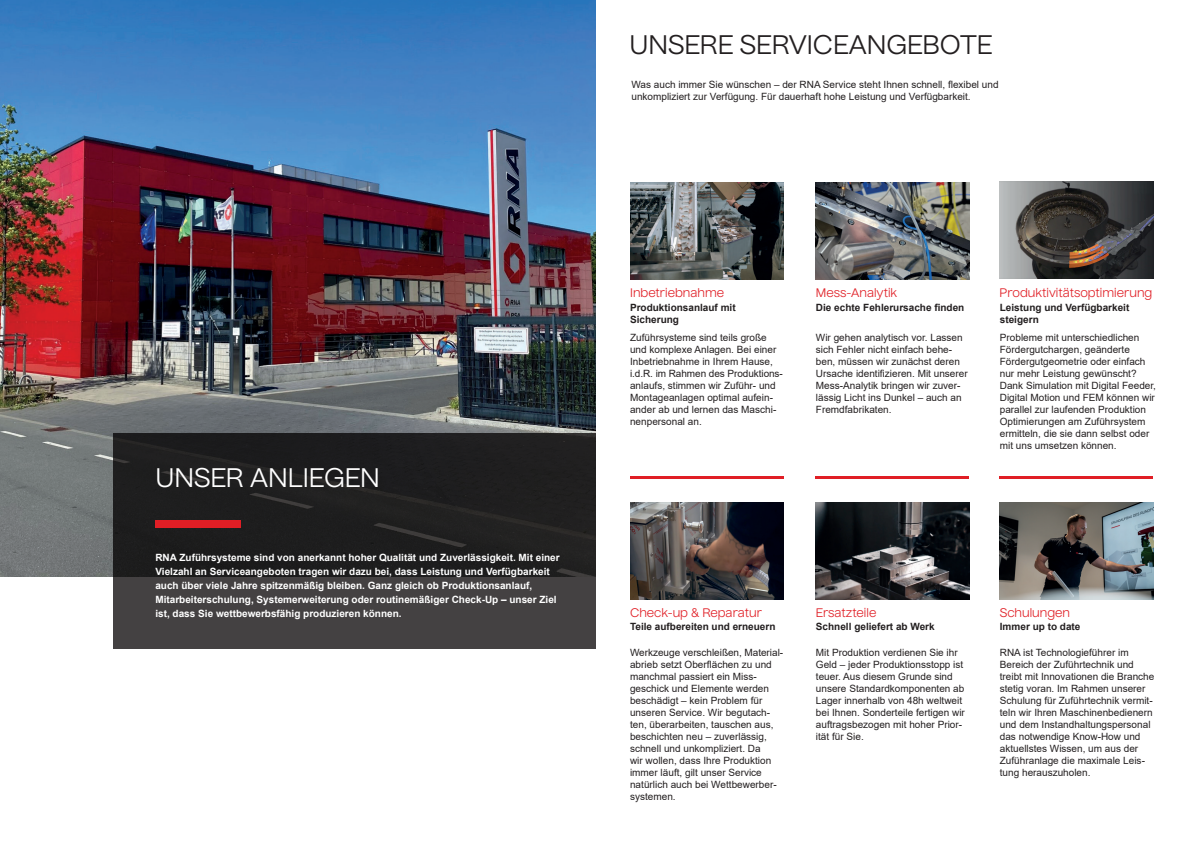
<style>
.page{position:relative;width:1191px;height:842px;background:#fff}
.page>*{position:absolute;margin:0;border:0;box-sizing:border-box;transform-origin:0 0}
.t1{font:26px "Nuckle";color:#231f20}
.t2{font:26px "Nuckle";color:#fff}
.t3{font:12px "Nuckle";color:#e01e25}
.t4{font:10px/12px "Arial";color:#231f20}
.t5{font:700 10px/14px "Arial";color:#fff}
.t6{font:700 10px/12px "Arial";color:#231f20}
</style>
<div class="page">
<img style="left:0;top:0;width:595px;height:576px">
<svg style="left:113px;top:434px;width:482px;height:215px;background:#2b2a2a"></svg>
<hr style="left:630px;top:476px;width:153px;height:3px;background:#e01e25">
<hr style="left:815px;top:476px;width:153px;height:3px;background:#e01e25">
<hr style="left:999px;top:476px;width:154px;height:3px;background:#e01e25">
<img style="left:630px;top:182px;width:153px;height:97px">
<img style="left:630px;top:502px;width:153px;height:97px">
<img style="left:816px;top:182px;width:153px;height:97px">
<img style="left:816px;top:502px;width:153px;height:97px">
<img style="left:999px;top:181px;width:154px;height:98px">
<img style="left:999px;top:502px;width:154px;height:97px">
<div style="left:156px;top:520px;width:85px;height:7px;background:#e01e25"></div>
<h1 class="t1" style="left:629px;top:29px;width:364px">UNSERE SERVICEANGEBOTE</h1>
<p class="t4" style="left:631px;top:79px;width:369px">Was auch immer Sie wünschen – der RNA Service steht Ihnen schnell, flexibel und unkompliziert zur Verfügung. Für dauerhaft hohe Leistung und Verfügbarkeit.</p>
<h1 class="t2" style="left:155px;top:462px;width:226px">UNSER ANLIEGEN</h1>
<p class="t5" style="left:155px;top:551px;width:406px">RNA Zuführsysteme sind von anerkannt hoher Qualität und Zuverlässigkeit. Mit einer Vielzahl an Serviceangeboten tragen wir dazu bei, dass Leistung und Verfügbarkeit auch über viele Jahre spitzenmäßig bleiben. Ganz gleich ob Produktionsanlauf, Mitarbeiterschulung, Systemerweiterung oder routinemäßiger Check-Up – unser Ziel ist, dass Sie wettbewerbsfähig produzieren können.</p>
<p class="t3" style="left:630px;top:286px;width:96px">Inbetriebnahme</p>
<p class="t3" style="left:816px;top:286px;width:83px">Mess-Analytik</p>
<p class="t3" style="left:999px;top:286px;width:154px">Produktivitätsoptimierung</p>
<p class="t6" style="left:630px;top:302px;width:107px">Produktionsanlauf mit<br>Sicherung</p>
<p class="t6" style="left:816px;top:302px;width:150px">Die echte Fehlerursache finden</p>
<p class="t6" style="left:999px;top:302px;width:131px">Leistung und Verfügbarkeit steigern</p>
<p class="t4" style="left:630px;top:332px;width:154px">Zuführsysteme sind teils große und komplexe Anlagen. Bei einer<br>Inbetriebnahme in Ihrem Hause, i.d.R. im Rahmen des Produktions&shy;anlaufs, stimmen wir Zuführ- und<br>Montageanlagen optimal aufein&shy;ander ab und lernen das Maschi&shy;nenpersonal an.</p>
<p class="t4" style="left:816px;top:332px;width:153px">Wir gehen analytisch vor. Lassen sich Fehler nicht einfach behe&shy;ben, müssen wir zunächst deren<br>Ursache identifizieren. Mit unserer<br>Mess-Analytik bringen wir zuver&shy;lässig Licht ins Dunkel – auch an<br>Fremdfabrikaten.</p>
<p class="t4" style="left:999px;top:332px;width:158px">Probleme mit unterschiedlichen<br>Fördergutchargen, geänderte<br>Fördergutgeometrie oder einfach nur mehr Leistung gewünscht?<br>Dank Simulation mit Digital Feeder,<br>Digital Motion und FEM können wir parallel zur laufenden Produktion<br>Optimierungen am Zuführsystem ermitteln, die sie dann selbst oder mit uns umsetzen können.</p>
<p class="t3" style="left:630px;top:606px;width:133px">Check-up &amp; Reparatur</p>
<p class="t6" style="left:630px;top:620px;width:147px">Teile aufbereiten und erneuern</p>
<p class="t3" style="left:816px;top:606px;width:62px">Ersatzteile</p>
<p class="t6" style="left:816px;top:620px;width:120px">Schnell geliefert ab Werk</p>
<p class="t3" style="left:999px;top:606px;width:72px">Schulungen</p>
<p class="t6" style="left:999px;top:620px;width:82px">Immer up to date</p>
<p class="t4" style="left:630px;top:646px;width:155px">Werkzeuge verschleißen, Material&shy;abrieb setzt Oberflächen zu und manchmal passiert ein Miss&shy;geschick und Elemente werden beschädigt – kein Problem für unseren Service. Wir begutach&shy;ten, überarbeiten, tauschen aus, beschichten neu – zuverlässig, schnell und unkompliziert. Da<br>wir wollen, dass Ihre Produktion immer läuft, gilt unser Service natürlich auch bei Wettbewerber&shy;systemen.</p>
<p class="t4" style="left:816px;top:646px;width:150px">Mit Produktion verdienen Sie ihr<br>Geld – jeder Produktionsstopp ist teuer. Aus diesem Grunde sind unsere Standardkomponenten ab<br>Lager innerhalb von 48h weltweit bei Ihnen. Sonderteile fertigen wir auftragsbezogen mit hoher Prior&shy;ität für Sie.</p>
<p class="t4" style="left:999px;top:646px;width:156px">RNA ist Technologieführer im<br>Bereich der Zuführtechnik und treibt mit Innovationen die Branche stetig voran. Im Rahmen unserer<br>Schulung für Zuführtechnik vermit&shy;teln wir Ihren Maschinenbedienern und dem Instandhaltungspersonal das notwendige Know-How und aktuellstes Wissen, um aus der<br>Zuführanlage die maximale Leis&shy;tung herauszuholen.</p>
</div>
